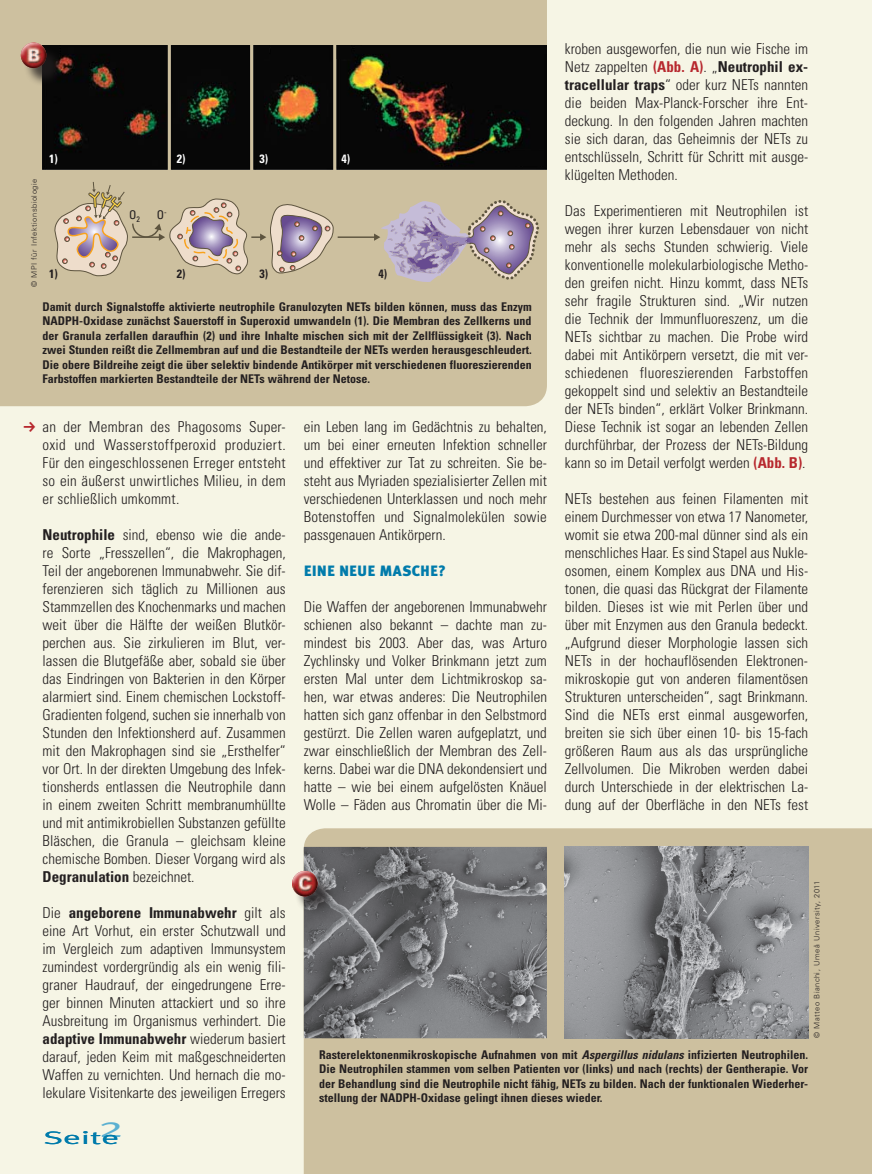
<style>
.page{position:relative;width:872px;height:1174px;background:#f6f5e5}
.page>*{position:absolute;margin:0;border:0;box-sizing:border-box;transform-origin:0 0}
.t1{font:18px "Meta Plus Normal";color:#007bab;scale:1.96 1}
.t2{font:300 condensed 15px/18px "Univers LT";color:#231f20;text-align:justify}
.t3{font:900 15px "Meta Plus";letter-spacing:.005em;color:#007bab}
.t4{font:700 condensed 12px/14.4px "Univers LT";color:#231f20;text-align:justify}
.t5{font:700 condensed 12px "Univers LT";color:#fff}
.t6{font:condensed 12px "Univers LT";color:#231f20}
.t7{font:300 7.5px "Univers LT";letter-spacing:.07em;color:#231f20}
.s1{font-weight:700;color:#b7282e}
.s2{font-weight:700}
.s3{font-style:italic}
</style>
<div class="page">
<div style="left:0;top:0;width:547px;height:406px;background:#cdc09f"></div>
<hr style="left:338px;top:236px;width:37px;height:2px;background:#5d543f">
<svg style="left:374px;top:198px;width:167px;height:85px;background:#b7a8ac"></svg>
<svg style="left:52px;top:181px;width:282px;height:95px;background:#c9b9a4"></svg>
<div style="left:304px;top:828px;width:568px;height:346px;background:#cdc09f"></div>
<img style="left:304px;top:847px;width:243px;height:191px">
<img style="left:43px;top:45px;width:504px;height:124px">
<img style="left:565px;top:847px;width:243px;height:191px">
<div style="left:295px;top:874px;width:41px;height:41px;background:#231f20;opacity:.75"></div>
<img style="left:292px;top:871px;width:25px;height:25px;border-radius:13px">
<img style="left:172px;top:45px;width:15px;height:14px">
<img style="left:254px;top:45px;width:15px;height:14px">
<img style="left:336px;top:45px;width:15px;height:14px">
<img style="left:510px;top:150px;width:33px;height:15px">
<hr style="left:168px;top:40px;width:3px;height:133px;background:#cdc09f">
<hr style="left:250px;top:40px;width:3px;height:133px;background:#cdc09f">
<hr style="left:333px;top:40px;width:3px;height:133px;background:#cdc09f">
<div style="left:40px;top:36px;width:507px;height:9px;background:#cdc09f"></div>
<div style="left:24px;top:45px;width:41px;height:41px;background:#231f20;opacity:.75"></div>
<img style="left:21px;top:43px;width:25px;height:25px;border-radius:12px">
<p class="t2" style="left:565px;top:40px;width:245px">kroben ausgeworfen, die nun wie Fische im Netz zappelten <span class="s1">(Abb. A)</span>. „<span class="s2">Neutrophil ex&shy;tracellular traps</span>“ oder kurz NETs nannten die beiden Max-Planck-Forscher ihre Ent&shy;deckung. In den folgenden Jahren machten sie sich daran, das Geheimnis der NETs zu entschlüsseln, Schritt für Schritt mit ausge&shy;klügelten Methoden.</p>
<p class="t2" style="left:565px;top:202px;width:245px">Das Experimentieren mit Neutrophilen ist wegen ihrer kurzen Lebensdauer von nicht mehr als sechs Stunden schwierig. Viele konventionelle molekularbiologische Metho&shy;den greifen nicht. Hinzu kommt, dass NETs sehr fragile Strukturen sind. „Wir nutzen die Technik der Immunfluoreszenz, um die NETs sichtbar zu machen. Die Probe wird dabei mit Antikörpern versetzt, die mit ver&shy;schiedenen fluoreszierenden Farbstoffen gekoppelt sind und selektiv an Bestandteile der NETs binden“, erklärt Volker Brinkmann.<br>Diese Technik ist sogar an lebenden Zellen durchführbar, der Prozess der NETs-Bildung kann so im Detail verfolgt werden <span class="s1">(Abb. B)</span>.</p>
<p class="t2" style="left:565px;top:490px;width:245px">NETs bestehen aus feinen Filamenten mit einem Durchmesser von etwa 17 Nanometer, womit sie etwa 200-mal dünner sind als ein menschliches Haar. Es sind Stapel aus Nukle&shy;osomen, einem Komplex aus DNA und His&shy;tonen, die quasi das Rückgrat der Filamente bilden. Dieses ist wie mit Perlen über und über mit Enzymen aus den Granula bedeckt. „Aufgrund dieser Morphologie lassen sich NETs in der hochauflösenden Elektronen&shy;mikroskopie gut von anderen filamentösen Strukturen unterscheiden“, sagt Brinkmann.<br>Sind die NETs erst einmal ausgeworfen, breiten sie sich über einen 10- bis 15-fach größeren Raum aus als das ursprüngliche Zellvolumen. Die Mikroben werden dabei durch Unterschiede in der elektrischen La&shy;dung auf der Oberfläche in den NETs fest</p>
<p class="t5" style="left:49px;top:152px;width:10px">1)</p>
<p class="t5" style="left:177px;top:152px;width:10px">2)</p>
<p class="t5" style="left:259px;top:152px;width:10px">3)</p>
<p class="t5" style="left:341px;top:152px;width:10px">4)</p>
<p class="t7" style="left:30px;top:287px;width:110px;rotate:-90deg">© MPI für Infektionsbiologie</p>
<p class="t6" style="left:129px;top:207px;width:12px">O<sub>2</sub></p>
<p class="t6" style="left:157px;top:207px;width:11px">O<sup>-</sup></p>
<p class="t4" style="left:49px;top:267px;width:10px">1)</p>
<p class="t4" style="left:177px;top:267px;width:10px">2)</p>
<p class="t4" style="left:259px;top:267px;width:10px">3)</p>
<p class="t4" style="left:378px;top:267px;width:10px">4)</p>
<p class="t4" style="left:43px;top:299px;width:491px">Damit durch Signalstoffe aktivierte neutrophile Granulozyten NETs bilden können, muss das Enzym NADPH-Oxidase zunächst Sauerstoff in Superoxid umwandeln (1). Die Membran des Zellkerns und der Granula zerfallen daraufhin (2) und ihre Inhalte mischen sich mit der Zellflüssigkeit (3). Nach zwei Stunden reißt die Zellmembran auf und die Bestandteile der NETs werden herausgeschleudert.<br>Die obere Bildreihe zeigt die über selektiv bindende Antikörper mit verschiedenen fluoreszierenden Farbstoffen markierten Bestandteile der NETs während der Netose.</p>
<p class="t2" style="left:43px;top:418px;width:245px">an der Membran des Phagosoms Super&shy;oxid und Wasserstoffperoxid produziert.<br>Für den eingeschlossenen Erreger entsteht so ein äußerst unwirtliches Milieu, in dem er schließlich umkommt.</p>
<p class="t2" style="left:43px;top:526px;width:245px"><span class="s2">Neutrophile</span> sind, ebenso wie die ande&shy;re Sorte „Fresszellen“, die Makrophagen, Teil der angeborenen Immunabwehr. Sie dif&shy;ferenzieren sich täglich zu Millionen aus Stammzellen des Knochenmarks und machen weit über die Hälfte der weißen Blutkör&shy;perchen aus. Sie zirkulieren im Blut, ver&shy;lassen die Blutgefäße aber, sobald sie über das Eindringen von Bakterien in den Körper alarmiert sind. Einem chemischen Lockstoff-Gradienten folgend, suchen sie innerhalb von Stunden den Infektionsherd auf. Zusammen mit den Makrophagen sind sie „Ersthelfer“ vor Ort. In der direkten Umgebung des Infek&shy;tionsherds entlassen die Neutrophile dann in einem zweiten Schritt membranumhüllte und mit antimikrobiellen Substanzen gefüllte Bläschen, die Granula – gleichsam kleine chemische Bomben. Dieser Vorgang wird als <span class="s2">Degranulation</span> bezeichnet.</p>
<p class="t2" style="left:43px;top:904px;width:245px">Die <span class="s2">angeborene Immunabwehr</span> gilt als eine Art Vorhut, ein erster Schutzwall und im Vergleich zum adaptiven Immunsystem zumindest vordergründig als ein wenig fili&shy;graner Haudrauf, der eingedrungene Erre&shy;ger binnen Minuten attackiert und so ihre Ausbreitung im Organismus verhindert. Die <span class="s2">adaptive Immunabwehr</span> wiederum basiert darauf, jeden Keim mit maßgeschneiderten Waffen zu vernichten. Und hernach die mo&shy;lekulare Visitenkarte des jeweiligen Erregers</p>
<p class="t2" style="left:304px;top:418px;width:245px">ein Leben lang im Gedächtnis zu behalten, um bei einer erneuten Infektion schneller und effektiver zur Tat zu schreiten. Sie be&shy;steht aus Myriaden spezialisierter Zellen mit verschiedenen Unterklassen und noch mehr Botenstoffen und Signalmolekülen sowie passgenauen Antikörpern.</p>
<p class="t3" style="left:304px;top:562px;width:144px">EINE NEUE MASCHE?</p>
<p class="t2" style="left:304px;top:598px;width:245px">Die Waffen der angeborenen Immunabwehr schienen also bekannt – dachte man zu&shy;mindest bis 2003. Aber das, was Arturo Zychlinsky und Volker Brinkmann jetzt zum ersten Mal unter dem Lichtmikroskop sa&shy;hen, war etwas anderes: Die Neutrophilen hatten sich ganz offenbar in den Selbstmord gestürzt. Die Zellen waren aufgeplatzt, und zwar einschließlich der Membran des Zell&shy;kerns. Dabei war die DNA dekondensiert und hatte – wie bei einem aufgelösten Knäuel Wolle – Fäden aus Chromatin über die Mi-</p>
<p class="t7" style="left:812px;top:1038px;width:159px;rotate:-90deg">© Matteo Bianchi, Umeå University, 2011</p>
<p class="t4" style="left:319px;top:1047px;width:490px">Rasterelektonenmikroskopische Aufnahmen von mit <span class="s3">Aspergillus nidulans</span> infizierten Neutrophilen.<br>Die Neutrophilen stammen vom selben Patienten vor (links) und nach (rechts) der Gentherapie. Vor der Behandlung sind die Neutrophile nicht fähig, NETs zu bilden. Nach der funktionalen Wiederher&shy;stellung der NADPH-Oxidase gelingt ihnen dieses wieder.</p>
<p class="t1" style="left:43px;top:1127px;width:42px">Seite<sup>2</sup></p>
</div>
